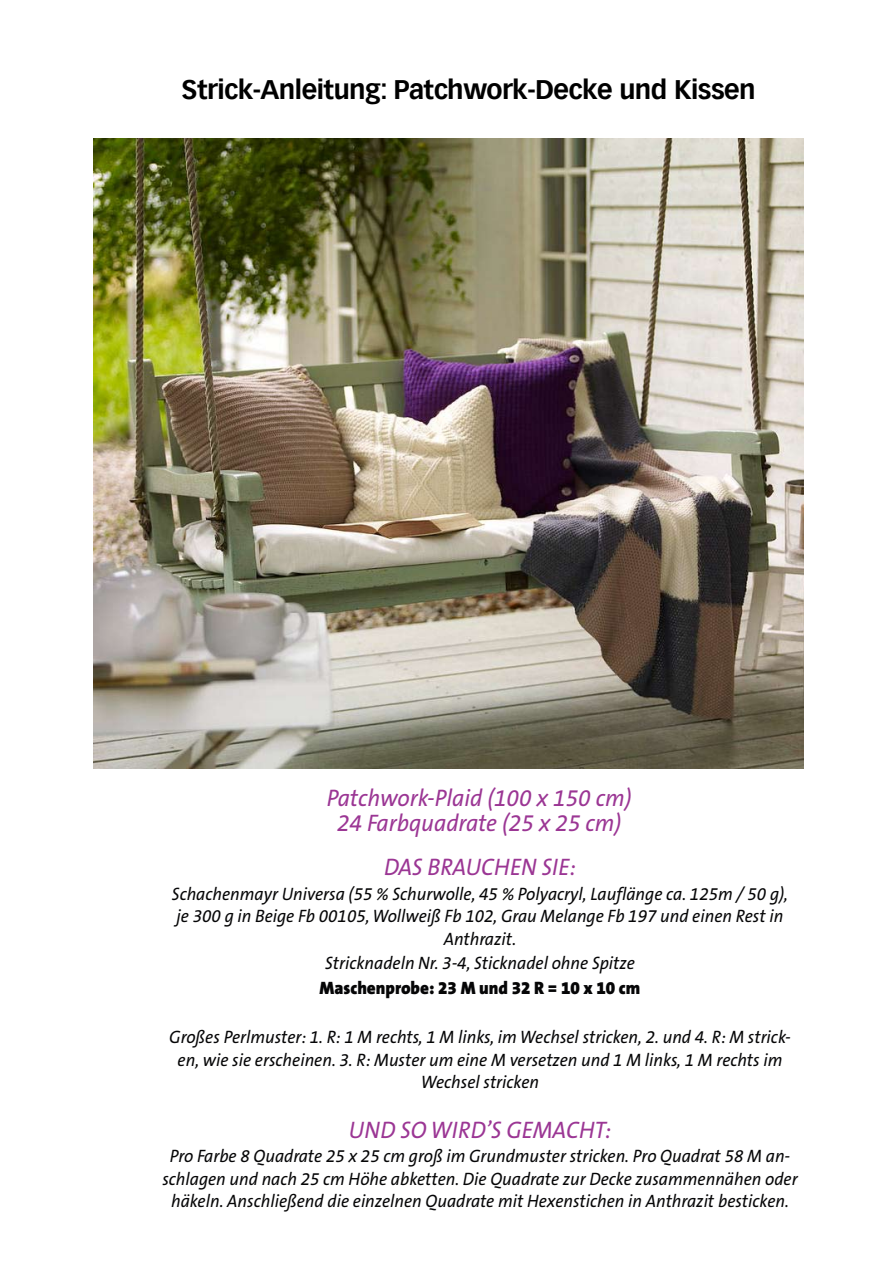
<style>
.page{position:relative;width:893px;height:1263px;background:#fff}
.page>*{position:absolute;margin:0;border:0;box-sizing:border-box;transform-origin:0 0}
.t1{font:700 26.25px "Vectora Com";letter-spacing:-.02em;color:#000}
.BU_schmal{font:italic 24px "The Sans B5 Plain";color:#9b3694;scale:.95 1}
.BU_schmal-2{font:italic 18px/22.5px "The Sans B5 Plain";color:#060607;text-align:center;scale:.95 1}
.BU_schmal-3{font:900 18px "The Sans B9";color:#060607;scale:.95 1}
</style>
<div class="page">
<img style="left:94px;top:138px;width:710px;height:630px">
<p class="t1" style="left:182px;top:74px;width:576px">Strick-Anleitung: Patchwork-Decke und Kissen</p>
<p class="BU_schmal" style="left:327px;top:786px;width:322px">Patchwork-Plaid (100 x 150 cm)</p>
<p class="BU_schmal" style="left:337px;top:810px;width:301px">24 Farbquadrate (25 x 25 cm)</p>
<p class="BU_schmal" style="left:384px;top:854px;width:203px">DAS BRAUCHEN SIE:</p>
<p class="BU_schmal-2" style="left:172px;top:883px;width:650px">Schachenmayr Universa (55 % Schurwolle, 45 % Polyacryl, Lauflänge ca. 125m / 50 g), je 300 g in Beige Fb 00105, Wollweiß Fb 102, Grau Melange Fb 197 und einen Rest in<br>Anthrazit.</p>
<p class="BU_schmal-2" style="left:325px;top:953px;width:327px">Stricknadeln Nr. 3-4, Sticknadel ohne Spitze</p>
<p class="BU_schmal-3" style="left:320px;top:978px;width:339px">Maschenprobe: 23 M und 32 R = 10 x 10 cm</p>
<p class="BU_schmal-2" style="left:169px;top:1027px;width:656px">Großes Perlmuster: 1. R: 1 M rechts, 1 M links, im Wechsel stricken, 2. und 4. R: M strick&shy;en, wie sie erscheinen. 3. R: Muster um eine M versetzen und 1 M links, 1 M rechts im<br>Wechsel stricken</p>
<p class="BU_schmal" style="left:349px;top:1117px;width:278px">UND SO WIRD’S GEMACHT:</p>
<p class="BU_schmal-2" style="left:162px;top:1145px;width:670px">Pro Farbe 8 Quadrate 25 x 25 cm groß im Grundmuster stricken. Pro Quadrat 58 M an&shy;schlagen und nach 25 cm Höhe abketten. Die Quadrate zur Decke zusammennähen oder häkeln. Anschließend die einzelnen Quadrate mit Hexenstichen in Anthrazit besticken.</p>
</div>
